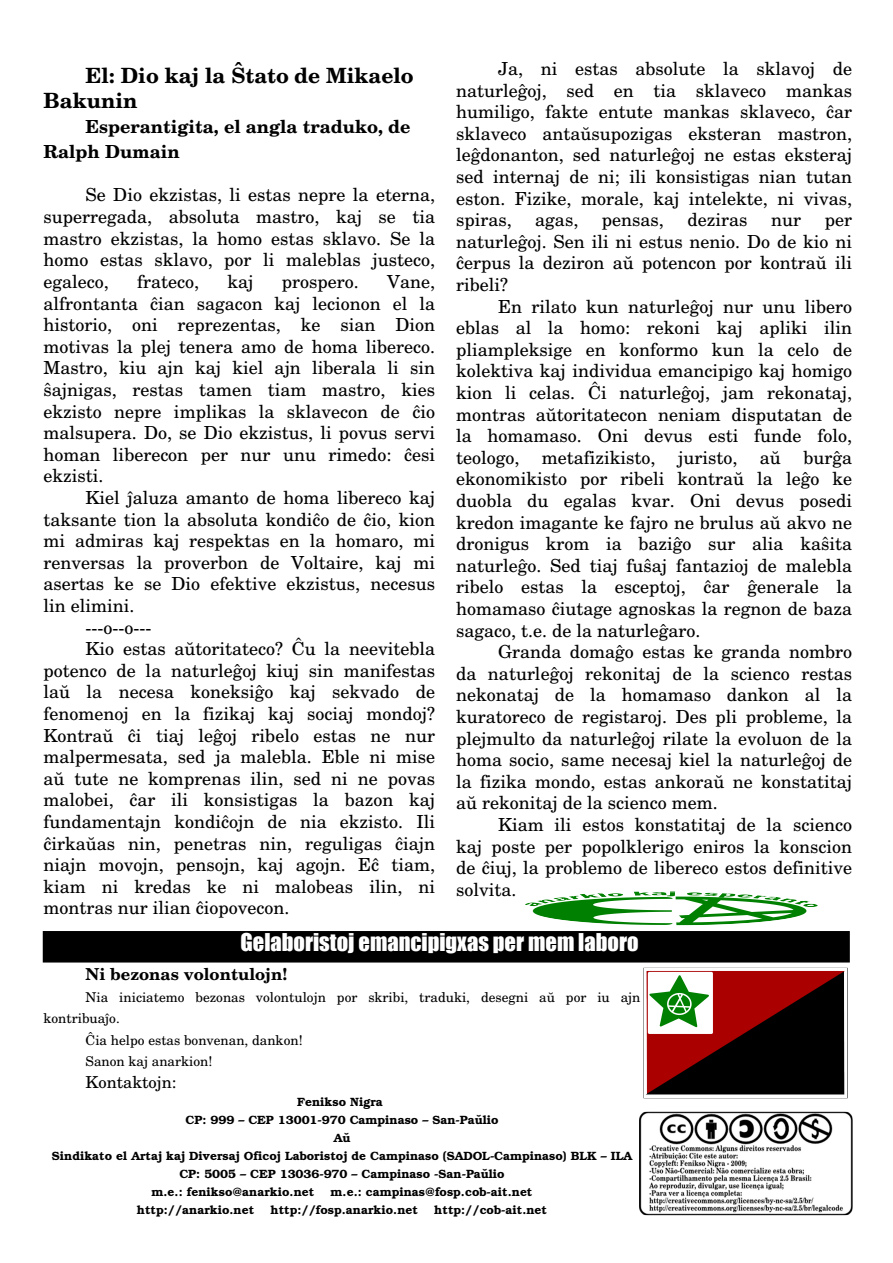
<style>
.page{position:relative;width:893px;height:1263px;background:#fff}
.page>*{position:absolute;margin:0;border:0;box-sizing:border-box;transform-origin:0 0}
.t1{font:22.5px "Impact";color:#fff}
.t2{font:700 21px/25.2px "Century Sch L";color:#000}
.t3{font:18px/21.6px "Century Sch L Roma";color:#000;text-align:justify}
.t4{font:700 18px/25.2px "Century Sch L";color:#000}
.t5{font:700 16.5px "Century Sch L";color:#000}
.t6{font:16.5px "Century Sch L Roma";color:#000}
.t7{font:13.5px "Century Sch L Roma";color:#000}
.t8{font:600 12px "URW Bookman L";color:#000}
</style>
<div class="page">
<div style="left:44px;top:932px;width:805px;height:30px;background:#000"></div>
<div style="left:43px;top:931px;width:807px;height:31px;border:2px solid #000"></div>
<img style="left:639px;top:1112px;width:214px;height:103px">
<img style="left:525px;top:891px;width:293px;height:35px">
<img style="left:646px;top:968px;width:202px;height:130px">
<p class="t2" style="left:44px;top:63px;width:372px;text-indent:42px">El: Dio kaj la Ŝtato de Mikaelo<br>Bakunin</p>
<p class="t4" style="left:44px;top:115px;width:369px;text-indent:42px">Esperantigita, el angla traduko, de<br>Ralph Dumain</p>
<p class="t3" style="left:44px;top:184px;width:393px;text-indent:42px">Se Dio ekzistas, li estas nepre la eterna, superregada, absoluta mastro, kaj se tia mastro ekzistas, la homo estas sklavo. Se la homo estas sklavo, por li maleblas justeco, egaleco,</p>
<p class="t3" style="left:137px;top:271px;width:63px">frateco,</p>
<p class="t3" style="left:227px;top:271px;width:27px">kaj</p>
<p class="t3" style="left:282px;top:271px;width:78px">prospero.</p>
<p class="t3" style="left:44px;top:271px;width:393px;text-indent:343px">Vane, alfrontanta ĉian sagacon kaj lecionon el la historio, oni reprezentas, ke sian Dion motivas la plej tenera amo de homa libereco.<br>Mastro, kiu ajn kaj kiel ajn liberala li sin ŝajnigas, restas tamen tiam mastro, kies ekzisto nepre implikas la sklavecon de ĉio malsupera. Do, se Dio ekzistus, li povus servi homan liberecon per nur unu rimedo: ĉesi ekzisti.</p>
<p class="t3" style="left:86px;top:487px;width:351px">Kiel ĵaluza amanto de homa libereco kaj</p>
<p class="t3" style="left:44px;top:508px;width:393px">taksante tion la absoluta kondiĉo de ĉio, kion</p>
<p class="t3" style="left:44px;top:530px;width:393px">mi admiras kaj respektas en la homaro, mi</p>
<p class="t3" style="left:44px;top:552px;width:393px">renversas la proverbon de Voltaire, kaj mi</p>
<p class="t3" style="left:44px;top:573px;width:393px">asertas ke se Dio efektive ekzistus, necesus</p>
<p class="t3" style="left:44px;top:595px;width:93px">lin elimini.</p>
<p class="t3" style="left:86px;top:616px;width:67px">---o--o---</p>
<p class="t3" style="left:86px;top:638px;width:351px">Kio estas aŭtoritateco? Ĉu la neevitebla</p>
<p class="t3" style="left:44px;top:660px;width:393px">potenco de la naturleĝoj kiuj sin manifestas</p>
<p class="t3" style="left:44px;top:681px;width:393px">laŭ la necesa koneksiĝo kaj sekvado de</p>
<p class="t3" style="left:44px;top:703px;width:393px">fenomenoj en la fizikaj kaj sociaj mondoj?</p>
<p class="t3" style="left:44px;top:724px;width:393px">Kontraŭ ĉi tiaj leĝoj ribelo estas ne nur</p>
<p class="t3" style="left:44px;top:746px;width:393px">malpermesata, sed ja malebla. Eble ni mise</p>
<p class="t3" style="left:44px;top:768px;width:393px">aŭ tute ne komprenas ilin, sed ni ne povas</p>
<p class="t3" style="left:44px;top:789px;width:393px">malobei, ĉar ili konsistigas la bazon kaj</p>
<p class="t3" style="left:44px;top:811px;width:393px">fundamentajn kondiĉojn de nia ekzisto. Ili</p>
<p class="t3" style="left:44px;top:832px;width:393px">ĉirkaŭas nin, penetras nin, reguligas ĉiajn</p>
<p class="t3" style="left:44px;top:854px;width:393px">niajn movojn, pensojn, kaj agojn. Eĉ tiam,</p>
<p class="t3" style="left:44px;top:876px;width:393px">kiam ni kredas ke ni malobeas ilin, ni</p>
<p class="t3" style="left:44px;top:897px;width:248px">montras nur ilian ĉiopovecon.</p>
<p class="t3" style="left:456px;top:58px;width:397px;text-indent:42px">Ja, ni estas absolute la sklavoj de naturleĝoj, sed en tia sklaveco mankas humiligo, fakte entute mankas sklaveco, ĉar sklaveco antaŭsupozigas eksteran mastron, leĝdonanton, sed naturleĝoj ne estas eksteraj sed internaj de ni; ili konsistigas nian tutan eston. Fizike, morale, kaj intelekte, ni vivas, spiras,</p>
<p class="t3" style="left:535px;top:209px;width:45px">agas,</p>
<p class="t3" style="left:602px;top:209px;width:64px">pensas,</p>
<p class="t3" style="left:687px;top:209px;width:61px">deziras</p>
<p class="t3" style="left:771px;top:209px;width:31px">nur</p>
<p class="t3" style="left:456px;top:209px;width:397px;text-indent:369px">per naturleĝoj. Sen ili ni estus nenio. Do de kio ni ĉerpus la deziron aŭ potencon por kontraŭ ili ribeli?</p>
<p class="t3" style="left:456px;top:296px;width:397px;text-indent:42px">En rilato kun naturleĝoj nur unu libero eblas al la homo: rekoni kaj apliki ilin pliampleksige en konformo kun la celo de kolektiva kaj individua emancipigo kaj homigo kion li celas. Ĉi naturleĝoj, jam rekonataj, montras aŭtoritatecon neniam disputatan de la homamaso. Oni devus esti funde folo, teologo, metafizikisto, juristo, aŭ</p>
<p class="t3" style="left:456px;top:447px;width:397px;text-indent:347px">burĝa ekonomikisto por ribeli kontraŭ la leĝo ke duobla du egalas kvar. Oni devus posedi kredon imagante ke fajro ne brulus aŭ akvo ne dronigus krom ia baziĝo sur alia kaŝita naturleĝo. Sed tiaj fuŝaj fantazioj de malebla ribelo estas la esceptoj, ĉar ĝenerale la homamaso ĉiutage agnoskas la regnon de baza sagaco, t.e. de la naturleĝaro.</p>
<p class="t3" style="left:456px;top:641px;width:397px;text-indent:42px">Granda domaĝo estas ke granda nombro da naturleĝoj rekonitaj de la scienco restas nekonataj de la homamaso dankon al la kuratoreco de registaroj. Des pli probleme, la plejmulto da naturleĝoj rilate la evoluon de la homa socio, same necesaj kiel la naturleĝoj de la fizika mondo, estas ankoraŭ ne konstatitaj aŭ rekonitaj de la scienco mem.</p>
<p class="t3" style="left:456px;top:814px;width:397px;text-indent:42px">Kiam ili estos konstatitaj de la scienco kaj poste per popolklerigo eniros la konscion de ĉiuj, la problemo de libereco estos definitive solvita.</p>
<p class="t1" style="left:240px;top:929px;width:400px">Gelaboristoj emancipigxas per mem laboro</p>
<p class="t5" style="left:86px;top:963px;width:203px">Ni bezonas volontulojn!</p>
<p class="t7" style="left:86px;top:988px;width:556px">Nia iniciatemo bezonas volontulojn por skribi, traduki, desegni aŭ por iu ajn</p>
<p class="t7" style="left:44px;top:1010px;width:78px">kontribuaĵo.</p>
<p class="t7" style="left:86px;top:1031px;width:219px">Ĉia helpo estas bonvenan, dankon!</p>
<p class="t7" style="left:86px;top:1053px;width:128px">Sanon kaj anarkion!</p>
<p class="t6" style="left:86px;top:1072px;width:92px">Kontaktojn:</p>
<p class="t8" style="left:297px;top:1094px;width:87px">Fenikso Nigra</p>
<p class="t8" style="left:186px;top:1112px;width:314px">CP: 999 – CEP 13001-970 Campinaso – San-Paŭlio</p>
<p class="t8" style="left:334px;top:1130px;width:18px">Aŭ</p>
<p class="t8" style="left:52px;top:1148px;width:582px">Sindikato el Artaj kaj Diversaj Oficoj Laboristoj de Campinaso (SADOL-Campinaso) BLK – ILA</p>
<p class="t8" style="left:179px;top:1166px;width:327px">CP: 5005 – CEP 13036-970 – Campinaso -San-Paŭlio</p>
<p class="t8" style="left:152px;top:1184px;width:164px">m.e.: fenikso@anarkio.net</p>
<p class="t8" style="left:331px;top:1184px;width:203px">m.e.: campinas@fosp.cob-ait.net</p>
<p class="t8" style="left:137px;top:1202px;width:119px">http://anarkio.net</p>
<p class="t8" style="left:271px;top:1202px;width:149px">http://fosp.anarkio.net</p>
<p class="t8" style="left:434px;top:1202px;width:114px">http://cob-ait.net</p>
</div>
